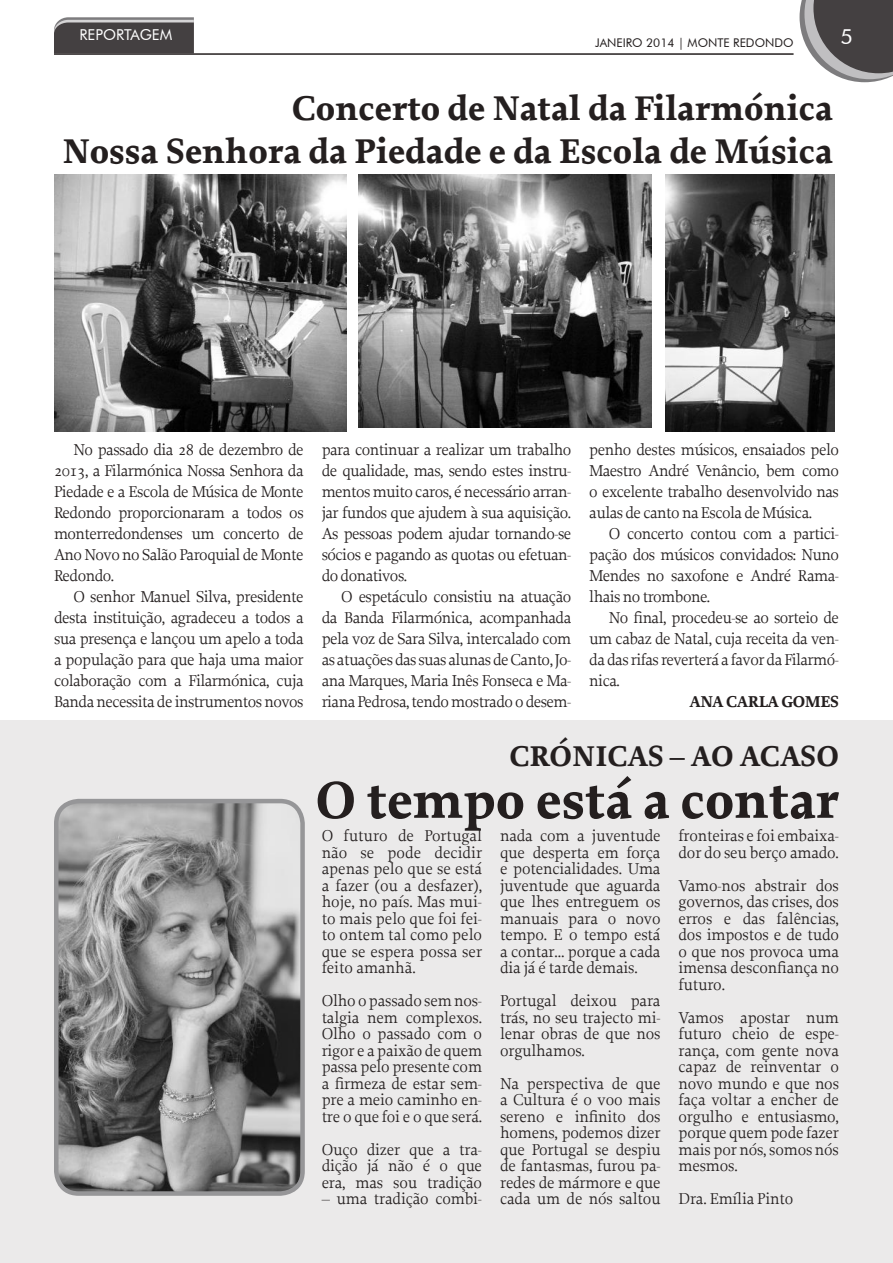
<style>
.page{position:relative;width:893px;height:1263px;background:#fff}
.page>*{position:absolute;margin:0;border:0;box-sizing:border-box;transform-origin:0 0}
.t1{font:700 54px "Proforma";color:#241f1f}
.t2{font:700 36px/43.2px "Proforma";color:#241f1f;text-align:right}
.t3{font:700 30px "Proforma";color:#241f1f}
.t4{font:21px "Futura BT";color:#fff}
.t5{font:16.5px/16.5px "Proforma";letter-spacing:-.01em;color:#241f1f;text-align:justify}
.t6{font:700 16.5px "Proforma";letter-spacing:-.03em;color:#241f1f}
.t7{font:15px "Futura BT";color:#fff}
.t8{font:12px "Futura BT";color:#241f1f}
</style>
<div class="page">
<div style="left:0;top:720px;width:893px;height:543px;background:#ebeaea"></div>
<svg style="left:799px;top:0;width:94px;height:82px;background:#737072"></svg>
<svg style="left:54px;top:17px;width:140px;height:36px;background:#555253"></svg>
<hr style="left:54px;top:53px;width:740px;height:2px;background:#241f1f">
<img style="left:54px;top:174px;width:293px;height:257px">
<img style="left:358px;top:174px;width:293px;height:254px">
<img style="left:665px;top:174px;width:170px;height:257px">
<img style="left:59px;top:804px;width:241px;height:387px">
<div style="left:54px;top:799px;width:251px;height:397px;border:4px solid #969698;border-radius:22px"></div>
<p class="t7" style="left:80px;top:26px;width:94px">REPORTAGEM</p>
<p class="t8" style="left:595px;top:35px;width:200px">JANEIRO 2014 | MONTE REDONDO</p>
<p class="t4" style="left:841px;top:23px;width:14px">5</p>
<h2 class="t2" style="left:62px;top:86px;width:772px">Concerto de Natal da Filarmónica<br>Nossa Senhora da Piedade e da Escola de Música</h2>
<p class="t5" style="left:54px;top:439px;width:251px;line-height:21px;text-indent:20px">No passado dia 28 de dezembro de 2013, a Filarmónica Nossa Senhora da Piedade e a Escola de Música de Monte Redondo proporcionaram a todos os monterredondenses um concerto de Ano Novo no Salão Paroquial de Monte Redondo.</p>
<p class="t5" style="left:54px;top:586px;width:251px;line-height:21px;text-indent:20px">O senhor Manuel Silva, presidente desta instituição, agradeceu a todos a sua presença e lançou um apelo a toda a população para que haja uma maior colaboração com a Filarmónica, cuja Banda necessita de instrumentos novos</p>
<p class="t5" style="left:589px;top:439px;width:251px;line-height:21px">penho destes músicos, ensaiados pelo Maestro André Venâncio, bem como o excelente trabalho desenvolvido nas aulas de canto na Escola de Música.</p>
<p class="t5" style="left:589px;top:523px;width:251px;line-height:21px;text-indent:20px">O concerto contou com a partici&shy;pação dos músicos convidados: Nuno Mendes no saxofone e André Rama&shy;lhais no trombone.</p>
<p class="t5" style="left:589px;top:607px;width:251px;line-height:21px;text-indent:20px">No final, procedeu-se ao sorteio de um cabaz de Natal, cuja receita da ven&shy;da das rifas reverterá a favor da Filarmó&shy;nica.</p>
<p class="t6" style="left:689px;top:691px;width:151px">ANA CARLA GOMES</p>
<h3 class="t3" style="left:509px;top:737px;width:331px">CRÓNICAS – AO ACASO</h3>
<h1 class="t1" style="left:315px;top:766px;width:525px">O tempo está a contar</h1>
<p class="t5" style="left:322px;top:827px;width:162px">O futuro de Portugal não se pode decidir apenas pelo que se está a fazer (ou a desfazer), hoje, no país. Mas mui&shy;to mais pelo que foi fei&shy;to ontem tal como pelo que se espera possa ser feito amanhã.</p>
<p class="t5" style="left:322px;top:992px;width:162px">Olho o passado sem nos&shy;talgia nem complexos.<br>Olho o passado com o rigor e a paixão de quem passa pelo presente com a firmeza de estar sem&shy;pre a meio caminho en&shy;tre o que foi e o que será.</p>
<p class="t5" style="left:322px;top:1141px;width:162px">Ouço dizer que a tra&shy;dição já não é o que era, mas sou tradição</p>
<p class="t5" style="left:322px;top:1190px;width:162px">– uma tradição combi-</p>
<p class="t5" style="left:322px;top:439px;width:251px;line-height:21px">para continuar a realizar um trabalho de qualidade, mas, sendo estes instru&shy;mentos muito caros, é necessário arran&shy;jar fundos que ajudem à sua aquisição.<br>As pessoas podem ajudar tornando-se sócios e pagando as quotas ou efetuan&shy;do donativos.</p>
<p class="t5" style="left:322px;top:586px;width:251px;line-height:21px;text-indent:20px">O espetáculo consistiu na atuação da Banda Filarmónica, acompanhada pela voz de Sara Silva, intercalado com as atuações das suas alunas de Canto, Jo&shy;ana Marques, Maria Inês Fonseca e Ma&shy;riana Pedrosa, tendo mostrado o desem-</p>
<p class="t5" style="left:678px;top:827px;width:162px">fronteiras e foi embaixa&shy;dor do seu berço amado.</p>
<p class="t5" style="left:678px;top:877px;width:162px">Vamo-nos abstrair dos governos, das crises, dos erros e das falências, dos impostos e de tudo o que nos provoca uma imensa desconfiança no futuro.</p>
<p class="t5" style="left:678px;top:1009px;width:162px">Vamos apostar num futuro cheio de espe&shy;rança, com gente nova capaz de reinventar o novo mundo e que nos faça voltar a encher de orgulho e entusiasmo, porque quem pode fazer mais por nós, somos nós mesmos.</p>
<p class="t5" style="left:678px;top:1190px;width:116px">Dra. Emília Pinto</p>
<p class="t5" style="left:500px;top:827px;width:162px">nada com a juventude que desperta em força e potencialidades. Uma juventude que aguarda que lhes entreguem os manuais para o novo tempo. E o tempo está a contar… porque a cada dia já é tarde demais.</p>
<p class="t5" style="left:500px;top:992px;width:162px">Portugal deixou para trás, no seu trajecto mi&shy;lenar obras de que nos orgulhamos.</p>
<p class="t5" style="left:500px;top:1075px;width:162px">Na perspectiva de que a Cultura é o voo mais sereno e infinito dos homens, podemos dizer que Portugal se despiu de fantasmas, furou pa&shy;redes de mármore e que cada um de nós saltou</p>
</div>
